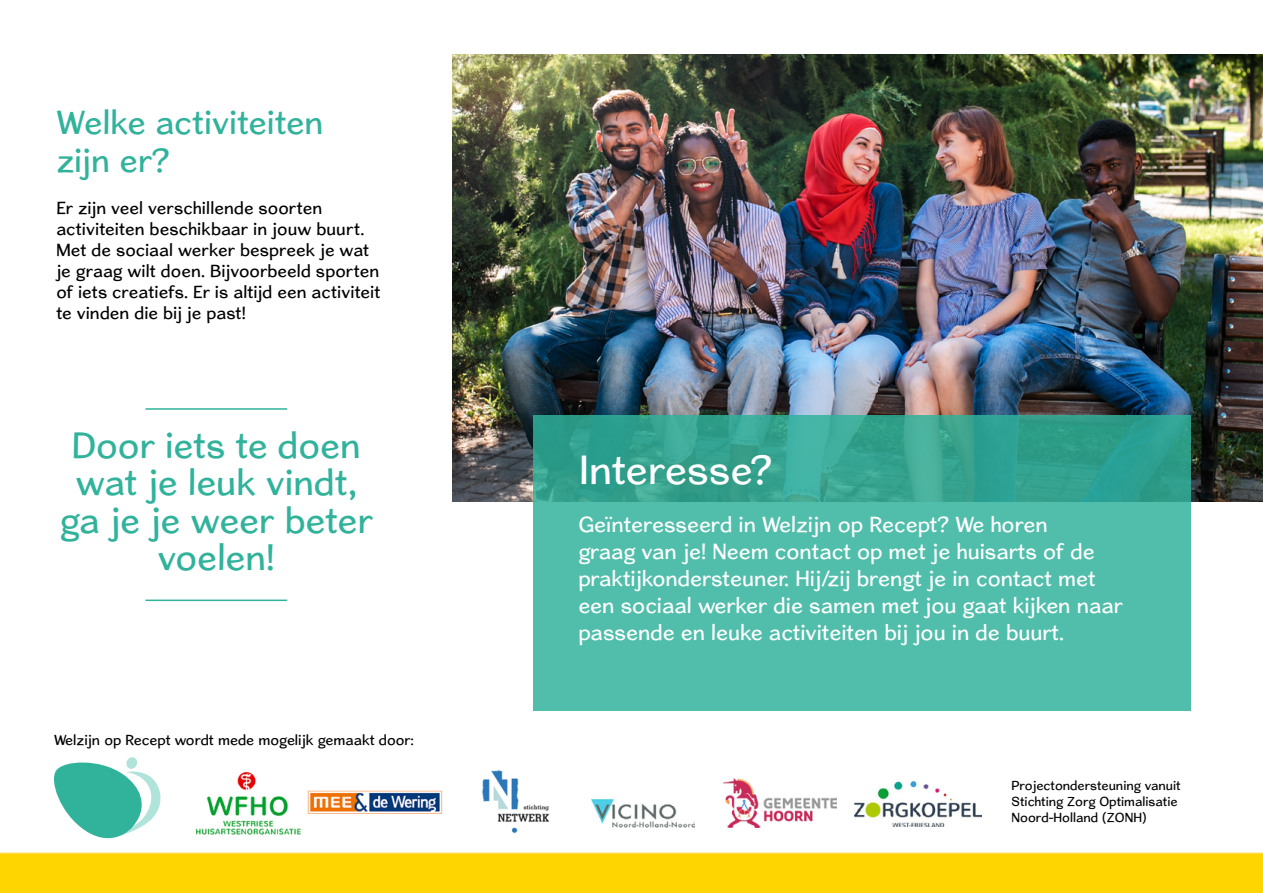
<style>
.page{position:relative;width:1263px;height:893px;background:#fff}
.page>*{position:absolute;margin:0;border:0;box-sizing:border-box;transform-origin:0 0}
.t1{font:42px "Cardigan Rg";color:#fff}
.t2{font:37.5px/37.5px "Cardigan Rg";color:#30b29b;text-align:center}
.t3{font:34.5px/37.5px "Cardigan Rg";color:#30b29b}
.t4{font:22.5px/27px "Cardigan Rg";color:#fff}
.t5{font:18px/21px "Cardigan Rg";letter-spacing:.005em;color:#000}
.t6{font:15px "Cardigan Rg";color:#000}
.t7{font:13.5px/16.2px "Cardigan Rg";color:#000}
</style>
<div class="page">
<img style="left:453px;top:54px;width:810px;height:448px">
<div style="left:0;top:853px;width:1263px;height:40px;background:#ffd500"></div>
<img style="left:592px;top:799px;width:103px;height:29px">
<svg style="left:533px;top:415px;width:658px;height:296px;background:#48b5a3"></svg>
<img style="left:195px;top:772px;width:106px;height:63px">
<img style="left:307px;top:790px;width:136px;height:24px">
<img style="left:723px;top:778px;width:114px;height:50px">
<img style="left:482px;top:770px;width:68px;height:64px">
<img style="left:855px;top:781px;width:126px;height:45px">
<svg style="left:54px;top:757px;width:107px;height:82px"></svg>
<hr style="left:145px;top:408px;width:142px;height:2px;background:#30b29b">
<hr style="left:145px;top:600px;width:142px;height:1px;background:#30b29b">
<h3 class="t3" style="left:56px;top:103px;width:269px">Welke activiteiten zijn er?</h3>
<p class="t5" style="left:56px;top:197px;width:326px">Er zijn veel verschillende soorten activiteiten beschikbaar in jouw buurt.<br>Met de sociaal werker bespreek je wat je graag wilt doen. Bijvoorbeeld sporten of iets creatiefs. Er is altijd een activiteit te vinden die bij je past!</p>
<h2 class="t2" style="left:60px;top:426px;width:314px">Door iets te doen wat je leuk vindt, ga je je weer beter voelen!</h2>
<p class="t6" style="left:54px;top:731px;width:362px">Welzijn op Recept wordt mede mogelijk gemaakt door:</p>
<h1 class="t1" style="left:578px;top:445px;width:196px">Interesse?</h1>
<p class="t4" style="left:578px;top:511px;width:546px">Geïnteresseerd in Welzijn op Recept? We horen<br>graag van je! Neem contact op met je huisarts of de praktijkondersteuner. Hij/zij brengt je in contact met een sociaal werker die samen met jou gaat kijken naar passende en leuke activiteiten bij jou in de buurt.</p>
<p class="t7" style="left:1011px;top:777px;width:171px">Projectondersteuning vanuit<br>Stichting Zorg Optimalisatie<br>Noord-Holland (ZONH)</p>
</div>
